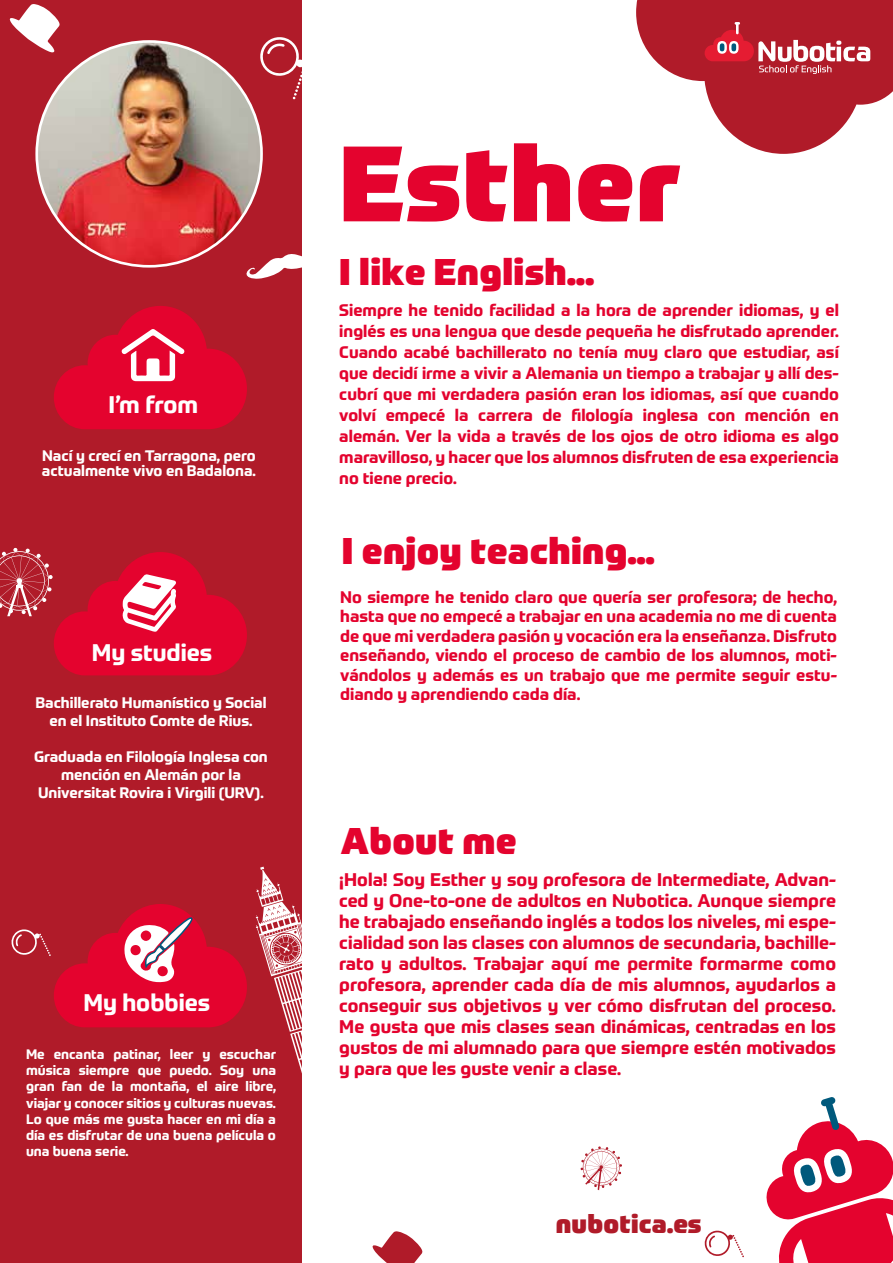
<style>
.page{position:relative;width:893px;height:1263px;background:#fff}
.page>*{position:absolute;margin:0;border:0;box-sizing:border-box;transform-origin:0 0}
.t1{font:900 105px "Prometo";letter-spacing:.01em;color:#e4032e}
.t2{font:900 36.45px "Prometo";letter-spacing:.01em;color:#e4032e}
.t3{font:900 25.65px "Prometo";letter-spacing:.01em;color:#b01b29}
.t4{font:700 23.55px "Prometo";color:#fff}
.t5{font:700 18px/21px "Prometo";letter-spacing:.005em;color:#e4032e;text-align:justify}
.t6{font:700 16.5px/21px "Prometo";letter-spacing:.005em;color:#e4032e;text-align:justify}
.t7{font:700 15px/18px "Prometo";color:#fff;text-align:center}
.t8{font:700 13.5px/16.2px "Prometo";color:#fff;text-align:justify}
</style>
<div class="page">
<svg style="left:766px;top:1097px;width:127px;height:166px"></svg>
<div style="left:0;top:0;width:301px;height:1263px;background:#b01b29"></div>
<svg style="left:636px;top:0;width:257px;height:154px"></svg>
<svg style="left:256px;top:866px;width:46px;height:249px"></svg>
<svg style="left:260px;top:36px;width:42px;height:63px"></svg>
<svg style="left:704px;top:1230px;width:40px;height:27px"></svg>
<svg style="left:10px;top:4px;width:50px;height:48px"></svg>
<svg style="left:372px;top:1231px;width:50px;height:32px"></svg>
<svg style="left:580px;top:1146px;width:42px;height:44px"></svg>
<svg style="left:246px;top:251px;width:56px;height:28px"></svg>
<svg style="left:54px;top:306px;width:193px;height:123px"></svg>
<svg style="left:0;top:548px;width:247px;height:127px"></svg>
<svg style="left:11px;top:904px;width:236px;height:123px"></svg>
<img style="left:38px;top:43px;width:222px;height:222px;border-radius:111px">
<h3 class="t4" style="left:108px;top:390px;width:91px">I’m from</h3>
<p class="t7" style="left:42px;top:448px;width:215px;line-height:15px;text-align:left">Nací y crecí en Tarragona, pero actualmente vivo en Badalona.</p>
<h3 class="t4" style="left:92px;top:638px;width:122px">My studies</h3>
<p class="t7" style="left:35px;top:694px;width:233px">Bachillerato Humanístico y Social en el Instituto Comte de Rius.</p>
<p class="t7" style="left:34px;top:748px;width:235px">Graduada en Filología Inglesa con mención en Alemán por la<br>Universitat Rovira i Virgili (URV).</p>
<h3 class="t4" style="left:83px;top:988px;width:128px">My hobbies</h3>
<p class="t8" style="left:26px;top:1046px;width:251px">Me encanta patinar, leer y escuchar música siempre que puedo. Soy una gran fan de la montaña, el aire libre, viajar y conocer sitios y culturas nuevas.<br>Lo que más me gusta hacer en mi día a día es disfrutar de una buena película o una buena serie.</p>
<h1 class="t1" style="left:339px;top:117px;width:341px">Esther</h1>
<h2 class="t2" style="left:339px;top:249px;width:256px">I like English...</h2>
<p class="t6" style="left:339px;top:300px;width:501px">Siempre he tenido facilidad a la hora de aprender idiomas, y el inglés es una lengua que desde pequeña he disfrutado aprender.<br>Cuando acabé bachillerato no tenía muy claro que estudiar, así que decidí irme a vivir a Alemania un tiempo a trabajar y allí des&shy;cubrí que mi verdadera pasión eran los idiomas, así que cuando volví empecé la carrera de filología inglesa con mención en alemán. Ver la vida a través de los ojos de otro idioma es algo maravilloso, y hacer que los alumnos disfruten de esa experiencia no tiene precio.</p>
<h2 class="t2" style="left:342px;top:528px;width:314px">I enjoy teaching...</h2>
<p class="t6" style="left:340px;top:587px;width:498px;line-height:19.5px">No siempre he tenido claro que quería ser profesora; de hecho, hasta que no empecé a trabajar en una academia no me di cuenta de que mi verdadera pasión y vocación era la enseñanza. Disfruto enseñando, viendo el proceso de cambio de los alumnos, moti&shy;vándolos y además es un trabajo que me permite seguir estu&shy;diando y aprendiendo cada día.</p>
<h2 class="t2" style="left:341px;top:817px;width:177px">About me</h2>
<p class="t5" style="left:339px;top:869px;width:498px">¡Hola! Soy Esther y soy profesora de Intermediate, Advan&shy;ced y One-to-one de adultos en Nubotica. Aunque siempre he trabajado enseñando inglés a todos los niveles, mi espe&shy;cialidad son las clases con alumnos de secundaria, bachille&shy;rato y adultos. Trabajar aquí me permite formarme como profesora, aprender cada día de mis alumnos, ayudarlos a conseguir sus objetivos y ver cómo disfrutan del proceso.<br>Me gusta que mis clases sean dinámicas, centradas en los gustos de mi alumnado para que siempre estén motivados y para que les guste venir a clase.</p>
<h3 class="t3" style="left:556px;top:1208px;width:147px">nubotica.es</h3>
</div>
